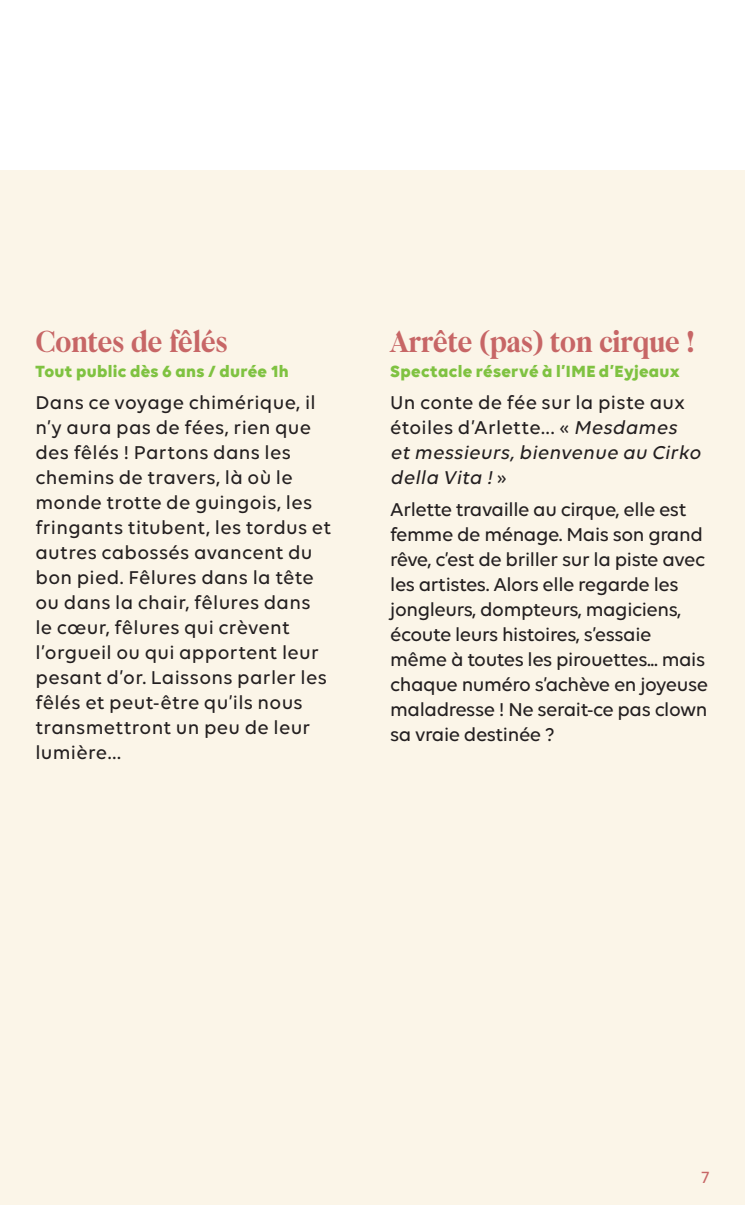
<style>
.page{position:relative;width:745px;height:1205px;background:#fff}
.page>*{position:absolute;margin:0;border:0;box-sizing:border-box;transform-origin:0 0}
.t1{font:condensed 32.5px "F37 Caslon Bold Text";color:#c76666}
.t2{font:500 20px/25px "Volte";letter-spacing:.005em;color:#231f20}
.t3{font:500 20px/25px "Volte";letter-spacing:-.02em;color:#231f20}
.t4{font:700 17.5px "Volte";letter-spacing:.02em;color:#7fc241}
.t5{font:500 17.5px "Volte";color:#c76666}
.s1{font-style:italic}
</style>
<div class="page">
<div style="left:0;top:170px;width:744px;height:1035px;background:#fbf5e8"></div>
<h1 class="t1" style="left:35px;top:324px;width:193px">Contes de fêlés</h1>
<p class="t4" style="left:35px;top:361px;width:255px">Tout public dès 6 ans / durée 1h</p>
<p class="t2" style="left:35px;top:390px;width:297px">Dans ce voyage chimérique, il n’y aura pas de fées, rien que des fêlés ! Partons dans les chemins de travers, là où le monde trotte de guingois, les fringants titubent, les tordus et autres cabossés avancent du bon pied. Fêlures dans la tête ou dans la chair, fêlures dans le cœur, fêlures qui crèvent l’orgueil ou qui apportent leur pesant d’or. Laissons parler les fêlés et peut-être qu’ils nous transmettront un peu de leur lumière...</p>
<h1 class="t1" style="left:390px;top:324px;width:305px">Arrête (pas) ton cirque !</h1>
<p class="t4" style="left:390px;top:361px;width:291px">Spectacle réservé à l’IME d’Eyjeaux</p>
<p class="t2" style="left:390px;top:390px;width:315px">Un conte de fée sur la piste aux étoiles d’Arlette... « <span class="s1">Mesdames et messieurs,bienvenue au Cirko della Vita !</span>»</p>
<p class="t3" style="left:390px;top:497px;width:319px">Arlette travaille au cirque, elle est femme de ménage. Mais son grand rêve, c’est de briller sur la piste avec les artistes. Alors elle regarde les jongleurs, dompteurs, magiciens, écoute leurs histoires, s’essaie même à toutes les pirouettes... mais chaque numéro s’achève en joyeuse maladresse ! Ne serait-ce pas clown sa vraie destinée ?</p>
<p class="t5" style="left:701px;top:1167px;width:10px">7</p>
</div>
